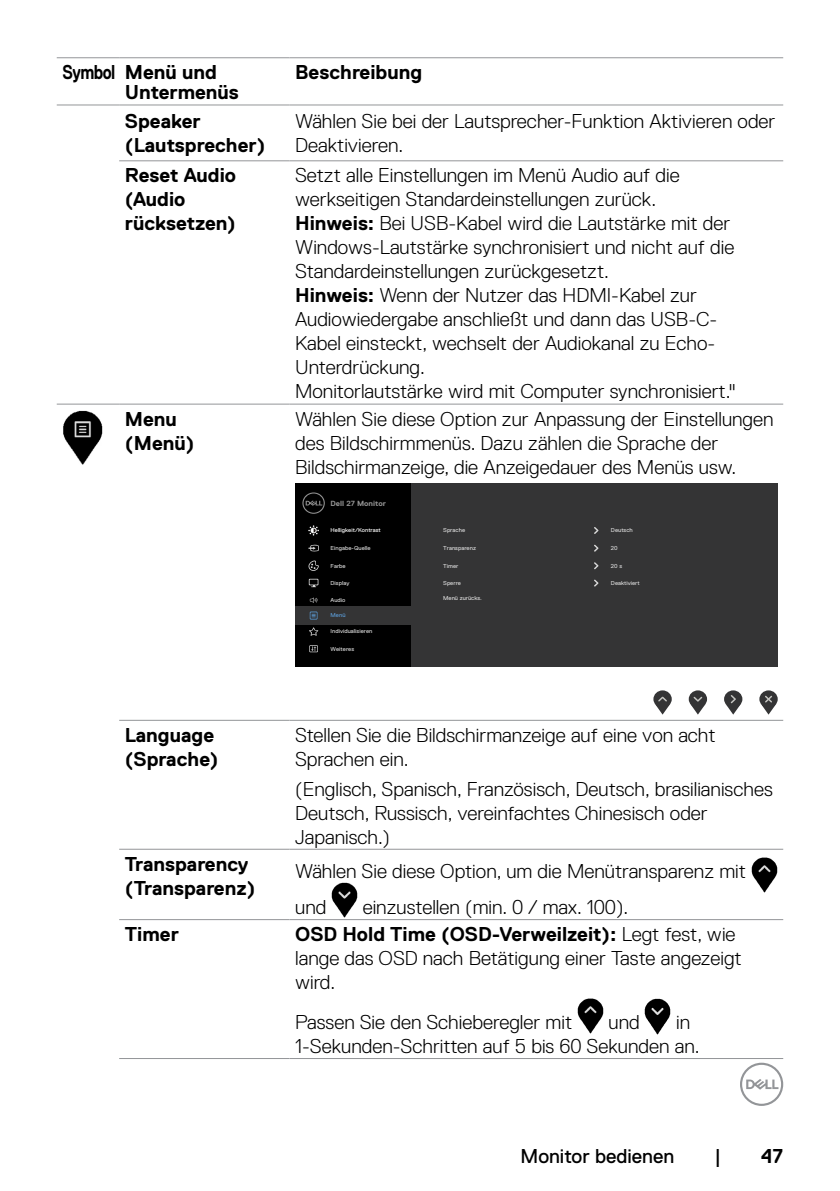
<style>
.page{position:relative;width:840px;height:1191px;background:#fff}
.page>*{position:absolute;margin:0;border:0;box-sizing:border-box;transform-origin:0 0}
.t1{font:300 20px/24px "Dell Replica";color:#000}
.t2{font:700 20px/24px "Dell Replica";color:#000}
.t3{font:700 20px/20px "Dell Replica";color:#000;scale:.8 1}
.t4{font:20px "Dell Replica";color:#000}
.t5{font:700 7.4px "Dell Replica";color:#939393;scale:1.05 1}
.t6{font:5.8px "Dell Replica";color:#d9d9d9;scale:1.05 1}
.t7{font:5.8px "Dell Replica";color:#fff;scale:1.05 1}
.t8{font:5.8px "Dell Replica";color:#5b9bd5;scale:1.05 1}
.s1{font-weight:700}
</style>
<div class="page">
<svg style="left:740px;top:1062px;width:42px;height:44px"></svg>
<hr style="left:57px;top:105px;width:62px;height:1px;background:#939598">
<hr style="left:119px;top:105px;width:170px;height:1px;background:#939598">
<hr style="left:289px;top:105px;width:493px;height:1px;background:#939598">
<hr style="left:57px;top:404px;width:62px;height:1px;background:#939598">
<hr style="left:57px;top:57px;width:62px;height:1px;background:#939598">
<hr style="left:119px;top:57px;width:170px;height:1px;background:#939598">
<hr style="left:289px;top:57px;width:493px;height:1px;background:#939598">
<hr style="left:119px;top:160px;width:170px;height:1px;background:#939598">
<hr style="left:289px;top:160px;width:493px;height:1px;background:#939598">
<hr style="left:119px;top:404px;width:170px;height:1px;background:#939598">
<hr style="left:289px;top:404px;width:493px;height:1px;background:#939598">
<hr style="left:119px;top:720px;width:170px;height:1px;background:#939598">
<hr style="left:289px;top:720px;width:493px;height:1px;background:#939598">
<hr style="left:119px;top:849px;width:170px;height:1px;background:#939598">
<hr style="left:289px;top:849px;width:493px;height:1px;background:#939598">
<hr style="left:119px;top:919px;width:170px;height:1px;background:#939598">
<hr style="left:289px;top:919px;width:493px;height:1px;background:#939598">
<hr style="left:119px;top:1058px;width:170px;height:1px;background:#939598">
<hr style="left:289px;top:1058px;width:493px;height:1px;background:#939598">
<img style="left:63px;top:410px;width:39px;height:54px">
<div style="left:295px;top:483px;width:482px;height:184px;background:#343435"></div>
<div style="left:295px;top:483px;width:115px;height:184px;background:#000"></div>
<div style="left:295px;top:606px;width:117px;height:18px;background:#343435"></div>
<div style="left:653px;top:690px;width:18px;height:18px;background:#343435;border-radius:50%"></div>
<svg style="left:655px;top:696px;width:14px;height:18px"></svg>
<svg style="left:688px;top:690px;width:18px;height:18px"></svg>
<svg style="left:690px;top:696px;width:15px;height:18px"></svg>
<svg style="left:723px;top:690px;width:19px;height:18px"></svg>
<svg style="left:725px;top:695px;width:15px;height:19px"></svg>
<div style="left:759px;top:690px;width:18px;height:18px;background:#343435;border-radius:50%"></div>
<svg style="left:761px;top:695px;width:14px;height:19px"></svg>
<svg style="left:594px;top:527px;width:4px;height:7px"></svg>
<svg style="left:594px;top:544px;width:4px;height:8px"></svg>
<svg style="left:594px;top:562px;width:4px;height:7px"></svg>
<svg style="left:594px;top:579px;width:4px;height:7px"></svg>
<svg style="left:308px;top:525px;width:11px;height:10px"></svg>
<svg style="left:302px;top:492px;width:22px;height:22px"></svg>
<svg style="left:308px;top:545px;width:10px;height:6px"></svg>
<svg style="left:308px;top:560px;width:11px;height:11px"></svg>
<svg style="left:308px;top:579px;width:10px;height:6px"></svg>
<div style="left:309px;top:579px;width:8px;height:5px;background:#000"></div>
<svg style="left:309px;top:627px;width:9px;height:9px"></svg>
<svg style="left:309px;top:611px;width:8px;height:8px"></svg>
<svg style="left:310px;top:612px;width:6px;height:7px"></svg>
<svg style="left:311px;top:614px;width:4px;height:3px"></svg>
<svg style="left:309px;top:645px;width:9px;height:7px"></svg>
<svg style="left:310px;top:646px;width:7px;height:5px"></svg>
<svg style="left:309px;top:597px;width:8px;height:6px"></svg>
<img style="left:751px;top:857px;width:25px;height:35px">
<img style="left:331px;top:882px;width:26px;height:35px">
<img style="left:577px;top:998px;width:26px;height:35px">
<img style="left:644px;top:999px;width:26px;height:35px">
<p class="t3" style="left:125px;top:62px;width:144px;text-indent:-62px">Symbol Menü und<br>Untermenüs</p>
<p class="t2" style="left:295px;top:60px;width:129px">Beschreibung</p>
<p class="t2" style="left:125px;top:109px;width:142px">Speaker (Lautsprecher)</p>
<p class="t1" style="left:295px;top:109px;width:481px">Wählen Sie bei der Lautsprecher-Funktion Aktivieren oder<br>Deaktivieren.</p>
<p class="t2" style="left:125px;top:163px;width:113px">Reset Audio (Audio rücksetzen)</p>
<p class="t1" style="left:295px;top:163px;width:442px">Setzt alle Einstellungen im Menü Audio auf die werkseitigen Standardeinstellungen zurück.<br><span class="s1">Hinweis:</span> Bei USB-Kabel wird die Lautstärke mit der Windows-Lautstärke synchronisiert und nicht auf die Standardeinstellungen zurückgesetzt.<br><span class="s1">Hinweis:</span> Wenn der Nutzer das HDMI-Kabel zur Audiowiedergabe anschließt und dann das USB-C-Kabel einsteckt, wechselt der Audiokanal zu Echo-Unterdrückung.<br>Monitorlautstärke wird mit Computer synchronisiert."</p>
<p class="t2" style="left:125px;top:407px;width:71px">Menu (Menü)</p>
<p class="t1" style="left:295px;top:407px;width:479px">Wählen Sie diese Option zur Anpassung der Einstellungen des Bildschirmmenüs. Dazu zählen die Sprache der<br>Bildschirmanzeige, die Anzeigedauer des Menüs usw.</p>
<p class="t5" style="left:330px;top:499px;width:54px">Dell 27 Monitor</p>
<p class="t7" style="left:330px;top:527px;width:49px">Helligkeit/Kontrast</p>
<p class="t6" style="left:330px;top:545px;width:40px">Eingabe-Quelle</p>
<p class="t6" style="left:330px;top:562px;width:16px">Farbe</p>
<p class="t6" style="left:330px;top:580px;width:19px">Display</p>
<p class="t6" style="left:330px;top:596px;width:16px">Audio</p>
<p class="t6" style="left:330px;top:628px;width:41px">Individualisieren</p>
<p class="t8" style="left:330px;top:612px;width:16px">Menü</p>
<p class="t6" style="left:330px;top:646px;width:24px">Weiteres</p>
<p class="t6" style="left:443px;top:527px;width:22px">Sprache</p>
<p class="t6" style="left:610px;top:527px;width:22px">Deutsch</p>
<p class="t6" style="left:443px;top:545px;width:33px">Transparenz</p>
<p class="t6" style="left:443px;top:562px;width:16px">Timer</p>
<p class="t6" style="left:610px;top:545px;width:8px">20</p>
<p class="t6" style="left:610px;top:580px;width:29px">Deaktiviert</p>
<p class="t6" style="left:610px;top:562px;width:12px">20 s</p>
<p class="t6" style="left:443px;top:579px;width:18px">Sperre</p>
<p class="t6" style="left:443px;top:595px;width:38px">Menü zurücks.</p>
<p class="t2" style="left:125px;top:723px;width:95px">Language (Sprache)</p>
<p class="t1" style="left:295px;top:723px;width:421px">Stellen Sie die Bildschirmanzeige auf eine von acht<br>Sprachen ein.</p>
<p class="t1" style="left:295px;top:776px;width:479px">(Englisch, Spanisch, Französisch, Deutsch, brasilianisches<br>Deutsch, Russisch, vereinfachtes Chinesisch oder<br>Japanisch.)</p>
<p class="t2" style="left:125px;top:852px;width:132px">Transparency (Transparenz)</p>
<p class="t1" style="left:295px;top:854px;width:452px;line-height:35.4px">Wählen Sie diese Option, um die Menütransparenz mit und</p>
<p class="t1" style="left:362px;top:895px;width:267px">einzustellen (min. 0 / max. 100).</p>
<p class="t2" style="left:125px;top:922px;width:55px">Timer</p>
<p class="t1" style="left:295px;top:922px;width:448px"><span class="s1">OSD Hold Time (OSD-Verweilzeit):</span> Legt fest, wie lange das OSD nach Betätigung einer Taste angezeigt wird.</p>
<p class="t1" style="left:295px;top:1010px;width:278px">Passen Sie den Schieberegler mit</p>
<p class="t1" style="left:608px;top:1010px;width:33px">und</p>
<p class="t1" style="left:295px;top:1010px;width:405px;text-indent:381px">in<br>1-Sekunden-Schritten auf 5 bis 60 Sekunden an.</p>
<p class="t4" style="left:520px;top:1144px;width:155px">Monitor bedienen</p>
<p class="t4" style="left:714px;top:1144px;width:8px">|</p>
<p class="t2" style="left:760px;top:1143px;width:23px">47</p>
</div>
